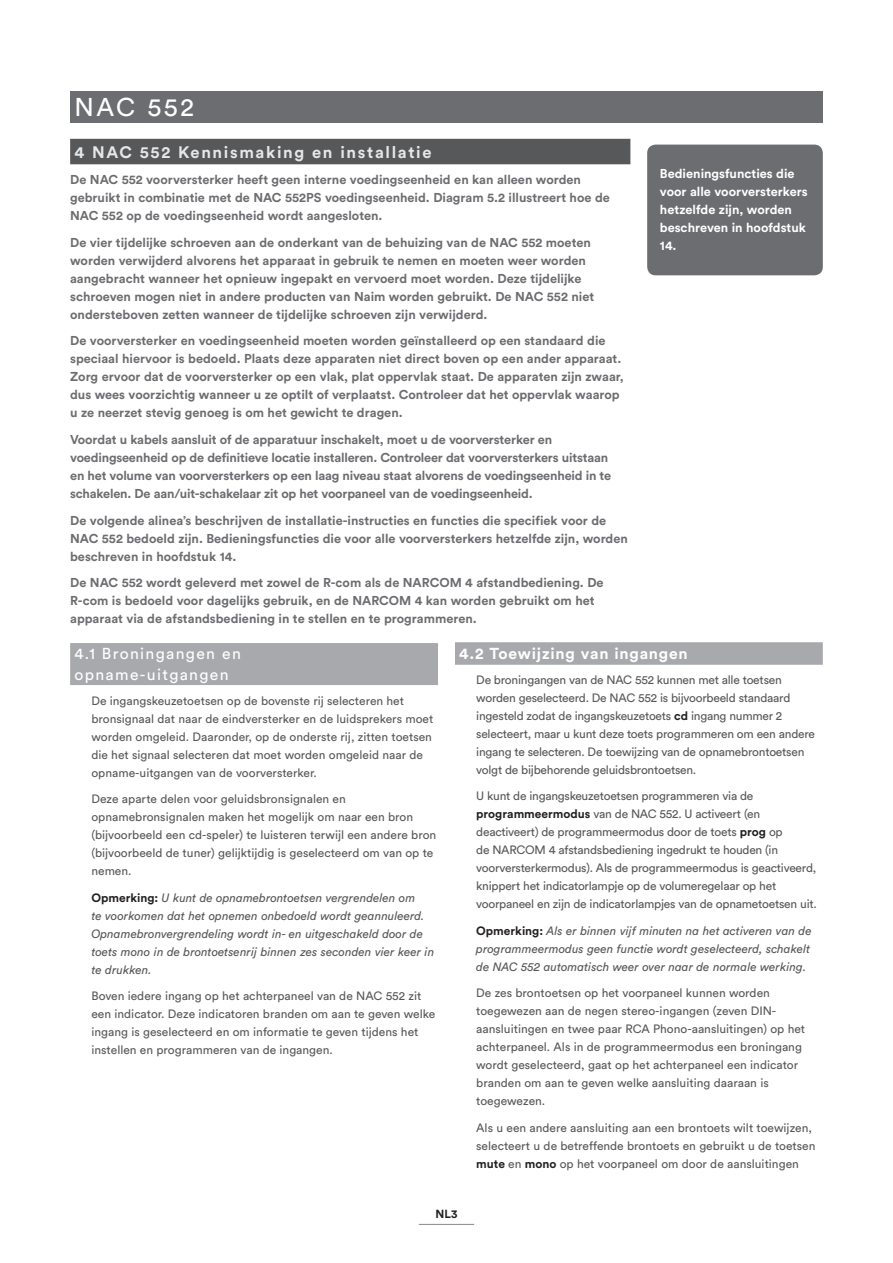
<style>
.page{position:relative;width:893px;height:1263px;background:#fff}
.page>*{position:absolute;margin:0;border:0;box-sizing:border-box;transform-origin:0 0}
.Banner{font:25.5px "Circular Std";letter-spacing:.1em;color:#fff}
.Bold_headers{font:700 16.5px "Circular Std";letter-spacing:.1em;color:#e6e7e9}
.Second_Section_Head{font:15.75px/21px "Circular Std";letter-spacing:.085em;color:#fff}
.Second_Section_Head-2{font:700 15.75px "Circular Std";letter-spacing:.05em;color:#fff}
.Intro_Text{font:700 12.75px/18px "Circular Std";color:#6c6d70}
.Intro_Text-2{font:700 12.75px/18px "Circular Std";color:#fff}
._2nd_Para{font:12px/18px "Circular Std";color:#57585a}
._2nd_Para-2{font:12px/18px "Circular Std";letter-spacing:-.02em;color:#57585a}
.Note{font:italic 12px/18px "Circular Std";color:#57585a}
.t1{font:700 11.7px "Circular Std";color:#231f20}
.s1{font-weight:700;font-style:normal;color:#231f20}
.s2{font-weight:700;color:#231f20}
</style>
<div class="page">
<hr style="left:419px;top:1224px;width:55px;height:1px;background:#939598">
<div style="left:70px;top:91px;width:753px;height:32px;background:#6c6d70"></div>
<div style="left:70px;top:139px;width:560px;height:25px;background:#57585a"></div>
<div style="left:70px;top:643px;width:368px;height:42px;background:#a8a9ad"></div>
<div style="left:455px;top:642px;width:368px;height:23px;background:#a8a9ad"></div>
<div style="left:647px;top:145px;width:176px;height:130px;background:#6c6d70;border-radius:9px"></div>
<p class="Banner" style="left:74px;top:92px;width:121px">NAC 552</p>
<p class="Bold_headers" style="left:74px;top:141px;width:359px">4 NAC 552 Kennismaking en installatie</p>
<p class="Intro_Text" style="left:70px;top:171px;width:541px">De NAC 552 voorversterker heeft geen interne voedingseenheid en kan alleen worden gebruikt in combinatie met de NAC 552PS voedingseenheid. Diagram 5.2 illustreert hoe de<br>NAC 552 op de voedingseenheid wordt aangesloten.</p>
<p class="Intro_Text" style="left:70px;top:233px;width:525px">De vier tijdelijke schroeven aan de onderkant van de behuizing van de NAC 552 moeten worden verwijderd alvorens het apparaat in gebruik te nemen en moeten weer worden aangebracht wanneer het opnieuw ingepakt en vervoerd moet worden. Deze tijdelijke schroeven mogen niet in andere producten van Naim worden gebruikt. De NAC 552 niet ondersteboven zetten wanneer de tijdelijke schroeven zijn verwijderd.</p>
<p class="Intro_Text" style="left:70px;top:332px;width:555px">De voorversterker en voedingseenheid moeten worden geïnstalleerd op een standaard die speciaal hiervoor is bedoeld. Plaats deze apparaten niet direct boven op een ander apparaat.<br>Zorg ervoor dat de voorversterker op een vlak, plat oppervlak staat. De apparaten zijn zwaar, dus wees voorzichtig wanneer u ze optilt of verplaatst. Controleer dat het oppervlak waarop u ze neerzet stevig genoeg is om het gewicht te dragen.</p>
<p class="Intro_Text" style="left:70px;top:430px;width:542px">Voordat u kabels aansluit of de apparatuur inschakelt, moet u de voorversterker en voedingseenheid op de definitieve locatie installeren. Controleer dat voorversterkers uitstaan en het volume van voorversterkers op een laag niveau staat alvorens de voedingseenheid in te schakelen. De aan/uit-schakelaar zit op het voorpaneel van de voedingseenheid.</p>
<p class="Intro_Text" style="left:70px;top:511px;width:559px">De volgende alinea’s beschrijven de installatie-instructies en functies die specifiek voor de<br>NAC 552 bedoeld zijn. Bedieningsfuncties die voor alle voorversterkers hetzelfde zijn, worden beschreven in hoofdstuk 14.</p>
<p class="Intro_Text" style="left:70px;top:573px;width:535px">De NAC 552 wordt geleverd met zowel de R-com als de NARCOM 4 afstandbediening. De<br>R-com is bedoeld voor dagelijks gebruik, en de NARCOM 4 kan worden gebruikt om het apparaat via de afstandsbediening in te stellen en te programmeren.</p>
<p class="Second_Section_Head" style="left:74px;top:643px;width:168px">4.1 Broningangen en opname-uitgangen</p>
<p class="_2nd_Para" style="left:91px;top:691px;width:343px">De ingangskeuzetoetsen op de bovenste rij selecteren het bronsignaal dat naar de eindversterker en de luidsprekers moet worden omgeleid. Daaronder, op de onderste rij, zitten toetsen die het signaal selecteren dat moet worden omgeleid naar de opname-uitgangen van de voorversterker.</p>
<p class="_2nd_Para" style="left:91px;top:790px;width:346px">Deze aparte delen voor geluidsbronsignalen en opnamebronsignalen maken het mogelijk om naar een bron (bijvoorbeeld een cd-speler) te luisteren terwijl een andere bron (bijvoorbeeld de tuner) gelijktijdig is geselecteerd om van op te nemen.</p>
<p class="Note" style="left:91px;top:888px;width:344px"><span class="s1">Opmerking:</span> U kunt de opnamebrontoetsen vergrendelen om<br>te voorkomen dat het opnemen onbedoeld wordt geannuleerd.<br>Opnamebronvergrendeling wordt in- en uitgeschakeld door de toets mono in de brontoetsenrij binnen zes seconden vier keer in te drukken.</p>
<p class="_2nd_Para" style="left:91px;top:987px;width:345px">Boven iedere ingang op het achterpaneel van de NAC 552 zit een indicator. Deze indicatoren branden om aan te geven welke ingang is geselecteerd en om informatie te geven tijdens het instellen en programmeren van de ingangen.</p>
<p class="Intro_Text-2" style="left:660px;top:165px;width:149px">Bedieningsfuncties die voor alle voorversterkers hetzelfde zijn, worden beschreven in hoofdstuk<br>14.</p>
<p class="Second_Section_Head-2" style="left:459px;top:643px;width:230px">4.2 Toewijzing van ingangen</p>
<p class="_2nd_Para-2" style="left:476px;top:670px;width:340px">De broningangen van de NAC 552 kunnen met alle toetsen worden geselecteerd. De NAC 552 is bijvoorbeeld standaard ingesteld zodat de ingangskeuzetoets <span class="s2">cd</span> ingang nummer 2 selecteert, maar u kunt deze toets programmeren om een andere ingang te selecteren. De toewijzing van de opnamebrontoetsen volgt de bijbehorende geluidsbrontoetsen.</p>
<p class="_2nd_Para-2" style="left:476px;top:787px;width:342px">U kunt de ingangskeuzetoetsen programmeren via de <span class="s2">programmeermodus</span> van de NAC 552. U activeert (en deactiveert) de programmeermodus door de toets <span class="s2">prog</span> op<br>de NARCOM 4 afstandsbediening ingedrukt te houden (in voorversterkermodus). Als de programmeermodus is geactiveerd, knippert het indicatorlampje op de volumeregelaar op het voorpaneel en zijn de indicatorlampjes van de opnametoetsen uit.</p>
<p class="Note" style="left:476px;top:921px;width:337px;text-align:justify"><span class="s1">Opmerking:</span> Als er binnen vijf minuten na het activeren van de programmeermodus geen functie wordt geselecteerd, schakelt de NAC 552 automatisch weer over naar de normale werking.</p>
<p class="_2nd_Para" style="left:476px;top:984px;width:330px">De zes brontoetsen op het voorpaneel kunnen worden toegewezen aan de negen stereo-ingangen (zeven DIN&shy;aansluitingen en twee paar RCA Phono-aansluitingen) op het achterpaneel. Als in de programmeermodus een broningang wordt geselecteerd, gaat op het achterpaneel een indicator branden om aan te geven welke aansluiting daaraan is toegewezen.</p>
<p class="_2nd_Para" style="left:476px;top:1118px;width:341px">Als u een andere aansluiting aan een brontoets wilt toewijzen, selecteert u de betreffende brontoets en gebruikt u de toetsen <span class="s2">mute</span> en <span class="s2">mono</span> op het voorpaneel om door de aansluitingen</p>
<p class="t1" style="left:435px;top:1207px;width:24px">Nl3</p>
</div>
